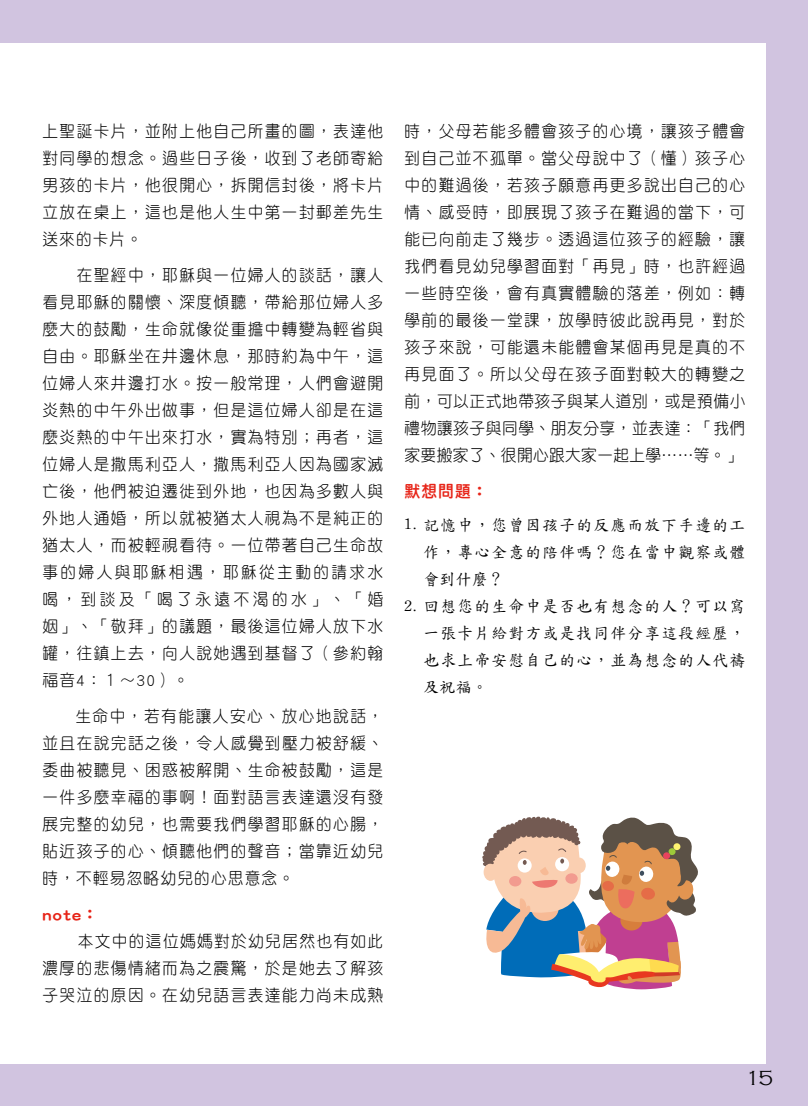
<style>
.page{position:relative;width:808px;height:1106px;background:#d1c4e0}
.page>*{position:absolute;margin:0;border:0;box-sizing:border-box;transform-origin:0 0}
.t1{font:300 21px "Copperplate Gothic";color:#000}
.t2{font:16.5px/27px "DF Yuan Std W3";letter-spacing:.09em;color:#000;text-align:justify;scale:.95 1}
.t3{font:16.5px/27px "DF Kai Shu SB Estd BF";letter-spacing:.085em;color:#000;scale:.95 1}
.t4{font:16.5px "DF Yuan Std W8";letter-spacing:.075em;color:#e72418;scale:.95 1}
</style>
<div class="page">
<div style="left:0;top:43px;width:765px;height:1020px;background:#fff"></div>
<svg style="left:482px;top:816px;width:216px;height:173px"></svg>
<p class="t2" style="left:43px;top:118px;width:360px">上聖誕卡片，並附上他自己所畫的圖，表達他對同學的想念。過些日子後，收到了老師寄給男孩的卡片，他很開心，拆開信封後，將卡片立放在桌上，這也是他人生中第一封郵差先生送來的卡片。</p>
<p class="t2" style="left:43px;top:261px;width:360px">　　在聖經中，耶穌與一位婦人的談話，讓人看見耶穌的關懷、深度傾聽，帶給那位婦人多麼大的鼓勵，生命就像從重擔中轉變為輕省與自由。耶穌坐在井邊休息，那時約為中午，這位婦人來井邊打水。按一般常理，人們會避開炎熱的中午外出做事，但是這位婦人卻是在這麼炎熱的中午出來打水，實為特別；再者，這位婦人是撒馬利亞人，撒馬利亞人因為國家滅亡後，他們被迫遷徙到外地，也因為多數人與外地人通婚，所以就被猶太人視為不是純正的猶太人，而被輕視看待。一位帶著自己生命故事的婦人與耶穌相遇，耶穌從主動的請求水喝，到談及「喝了永遠不渴的水」、「婚姻」、「敬拜」的議題，最後這位婦人放下水罐，往鎮上去，向人說她遇到基督了（參約翰福音4：１～30）。</p>
<p class="t2" style="left:43px;top:702px;width:360px;text-indent:33px">生命中，若有能讓人安心、放心地說話，並且在說完話之後，令人感覺到壓力被舒緩、委曲被聽見、困惑被解開、生命被鼓勵，這是一件多麼幸福的事啊！面對語言表達還沒有發展完整的幼兒，也需要我們學習耶穌的心腸，貼近孩子的心、傾聽他們的聲音；當靠近幼兒時，不輕易忽略幼兒的心思意念。</p>
<p class="t4" style="left:43px;top:905px;width:60px">note：</p>
<p class="t2" style="left:43px;top:927px;width:360px;text-indent:35px">本文中的這位媽媽對於幼兒居然也有如此濃厚的悲傷情緒而為之震驚，於是她去了解孩子哭泣的原因。在幼兒語言表達能力尚未成熟</p>
<p class="t2" style="left:404px;top:117px;width:360px">時，父母若能多體會孩子的心境，讓孩子體會到自己並不孤單。當父母說中了（懂）孩子心中的難過後，若孩子願意再更多說出自己的心情、感受時，即展現了孩子在難過的當下，可能已向前走了幾步。透過這位孩子的經驗，讓我們看見幼兒學習面對「再見」時，也許經過一些時空後，會有真實體驗的落差，例如：轉學前的最後一堂課，放學時彼此說再見，對於孩子來說，可能還未能體會某個再見是真的不再見面了。所以父母在孩子面對較大的轉變之前，可以正式地帶孩子與某人道別，或是預備小禮物讓孩子與同學、朋友分享，並表達：「我們家要搬家了、很開心跟大家一起上學……等。」</p>
<p class="t4" style="left:404px;top:482px;width:89px">默想問題：</p>
<p class="t3" style="left:404px;top:511px;width:360px">1. 記憶中，您曾因孩子的反應而放下手邊的工</p>
<p class="t3" style="left:423px;top:538px;width:340px">作，專心全意的陪伴嗎？您在當中觀察或體會到什麼？</p>
<p class="t3" style="left:423px;top:619px;width:340px;text-align:justify">一張卡片給對方或是找同伴分享這段經歷，也求上帝安慰自己的心，並為想念的人代禱及祝福。</p>
<p class="t3" style="left:404px;top:592px;width:360px">2. 回想您的生命中是否也有想念的人？可以寫</p>
<p class="t1" style="left:745px;top:1066px;width:30px">15</p>
</div>
